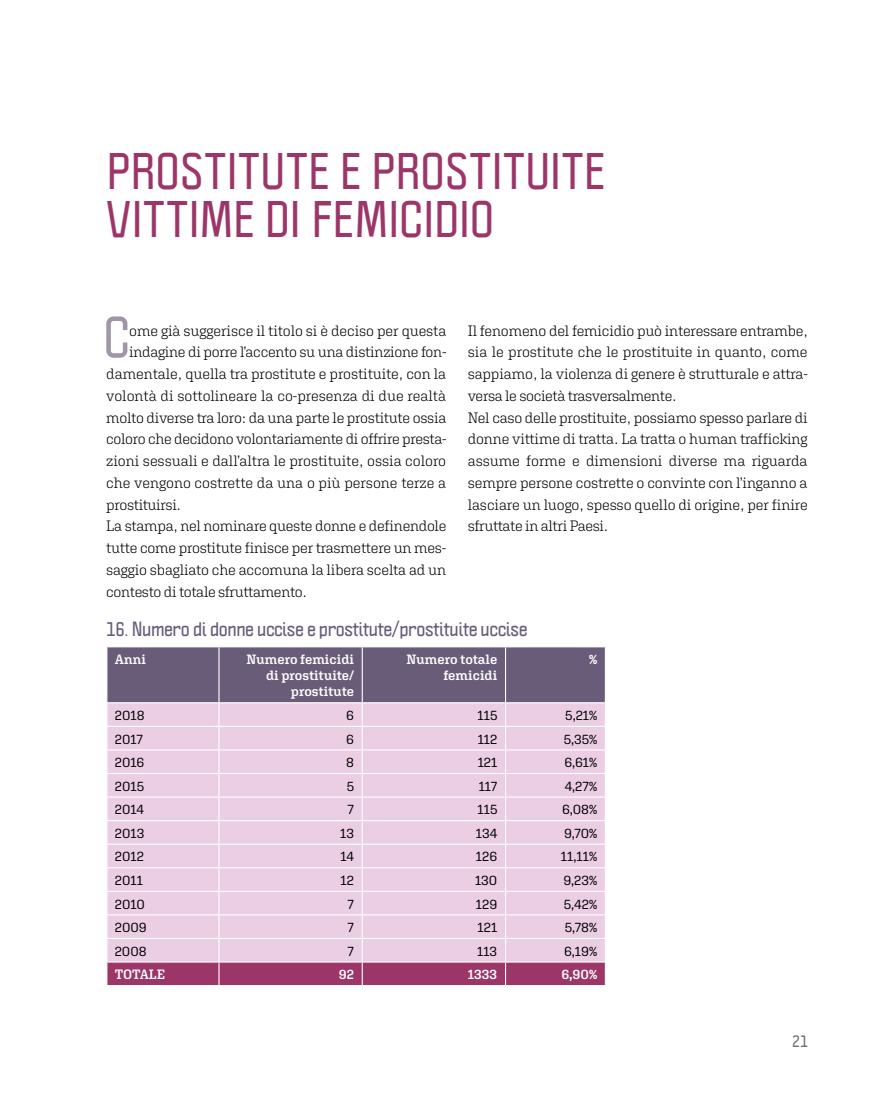
<style>
.page{position:relative;width:893px;height:1106px;background:#fff}
.page>*{position:absolute;margin:0;border:0;box-sizing:border-box;transform-origin:0 0}
.t1{font:700 50.7px "Politica";color:#a096a9}
.t2{font:700 45px/48px "Politica";letter-spacing:.015em;color:#9c3669}
.t3{font:700 18px "Politica";letter-spacing:-.02em;color:#695c79}
.t4{font:300 15px/21.8px "Aglet Slab";letter-spacing:-.015em;color:#000}
.t5{font:700 15px "Politica";color:#706f6f}
.t6{font:13.5px "Aglet Slab";color:#000}
.t7{font:600 13.5px/16.2px "Aglet Slab";color:#fff;text-align:right}
</style>
<div class="page">
<svg style="left:106px;top:647px;width:500px;height:338px;background:#d1b4cc"></svg>
<h2 class="t2" style="left:107px;top:145px;width:500px">PROSTITUTE E PROSTITUITE<br>VITTIME DI FEMICIDIO</h2>
<h1 class="t1" style="left:103px;top:299px;width:29px">C</h1>
<p class="t4" style="left:129px;top:319px;width:319px">ome già suggerisce il titolo si è deciso per questa</p>
<p class="t4" style="left:129px;top:341px;width:319px">indagine di porre l’accento su una distinzione fon-</p>
<p class="t4" style="left:106px;top:363px;width:341px">damentale, quella tra prostitute e prostituite, con la</p>
<p class="t4" style="left:106px;top:384px;width:341px">volontà di sottolineare la co-presenza di due realtà</p>
<p class="t4" style="left:106px;top:406px;width:342px">molto diverse tra loro: da una parte le prostitute ossia</p>
<p class="t4" style="left:106px;top:428px;width:342px">coloro che decidono volontariamente di offrire presta-</p>
<p class="t4" style="left:106px;top:450px;width:341px">zioni sessuali e dall’altra le prostituite, ossia coloro</p>
<p class="t4" style="left:106px;top:471px;width:341px">che vengono costrette da una o più persone terze a</p>
<p class="t4" style="left:106px;top:493px;width:76px">prostituirsi.</p>
<p class="t4" style="left:106px;top:515px;width:342px">La stampa, nel nominare queste donne e definendole</p>
<p class="t4" style="left:106px;top:537px;width:341px">tutte come prostitute finisce per trasmettere un mes-</p>
<p class="t4" style="left:106px;top:558px;width:342px">saggio sbagliato che accomuna la libera scelta ad un</p>
<p class="t4" style="left:106px;top:580px;width:202px">contesto di totale sfruttamento.</p>
<p class="t4" style="left:468px;top:319px;width:342px">Il fenomeno del femicidio può interessare entrambe, sia le prostitute che le prostituite in quanto, come sappiamo, la violenza di genere è strutturale e attra&shy;versa le società trasversalmente.<br>Nel caso delle prostituite, possiamo spesso parlare di donne vittime di tratta. La tratta o human trafficking assume forme e dimensioni diverse ma riguarda sempre persone costrette o convinte con l’inganno a lasciare un luogo, spesso quello di origine, per finire sfruttate in altri Paesi.</p>
<p class="t3" style="left:106px;top:615px;width:423px">16. Numero di donne uccise e prostitute/prostituite uccise</p>
<p class="t7" style="left:115px;top:651px;width:33px">Anni</p>
<p class="t7" style="left:246px;top:651px;width:109px">Numero femicidi di prostituite/ prostitute</p>
<p class="t7" style="left:406px;top:651px;width:93px">Numero totale femicidi</p>
<p class="t7" style="left:589px;top:651px;width:10px">%</p>
<p class="t6" style="left:115px;top:707px;width:31px">2018</p>
<p class="t6" style="left:346px;top:707px;width:9px">6</p>
<p class="t6" style="left:477px;top:707px;width:21px">115</p>
<p class="t6" style="left:565px;top:707px;width:33px">5,21%</p>
<p class="t6" style="left:115px;top:731px;width:29px">2017</p>
<p class="t6" style="left:346px;top:731px;width:9px">6</p>
<p class="t6" style="left:478px;top:731px;width:21px">112</p>
<p class="t6" style="left:564px;top:731px;width:35px">5,35%</p>
<p class="t6" style="left:115px;top:754px;width:31px">2016</p>
<p class="t6" style="left:346px;top:754px;width:9px">8</p>
<p class="t6" style="left:478px;top:754px;width:21px">121</p>
<p class="t6" style="left:564px;top:754px;width:34px">6,61%</p>
<p class="t6" style="left:115px;top:778px;width:31px">2015</p>
<p class="t6" style="left:347px;top:778px;width:9px">5</p>
<p class="t6" style="left:479px;top:778px;width:20px">117</p>
<p class="t6" style="left:565px;top:778px;width:34px">4,27%</p>
<p class="t6" style="left:115px;top:801px;width:31px">2014</p>
<p class="t6" style="left:348px;top:801px;width:8px">7</p>
<p class="t6" style="left:477px;top:801px;width:21px">115</p>
<p class="t6" style="left:562px;top:801px;width:37px">6,08%</p>
<p class="t6" style="left:115px;top:825px;width:31px">2013</p>
<p class="t6" style="left:340px;top:825px;width:15px">13</p>
<p class="t6" style="left:476px;top:825px;width:23px">134</p>
<p class="t6" style="left:564px;top:825px;width:35px">9,70%</p>
<p class="t6" style="left:115px;top:848px;width:31px">2012</p>
<p class="t6" style="left:340px;top:848px;width:15px">14</p>
<p class="t6" style="left:476px;top:848px;width:23px">126</p>
<p class="t6" style="left:561px;top:848px;width:38px">11,11%</p>
<p class="t6" style="left:115px;top:872px;width:30px">2011</p>
<p class="t6" style="left:341px;top:872px;width:15px">12</p>
<p class="t6" style="left:475px;top:872px;width:24px">130</p>
<p class="t6" style="left:563px;top:872px;width:35px">9,23%</p>
<p class="t6" style="left:115px;top:895px;width:32px">2010</p>
<p class="t6" style="left:347px;top:895px;width:8px">7</p>
<p class="t6" style="left:476px;top:895px;width:23px">129</p>
<p class="t6" style="left:564px;top:895px;width:35px">5,42%</p>
<p class="t6" style="left:115px;top:919px;width:33px">2009</p>
<p class="t6" style="left:347px;top:919px;width:8px">7</p>
<p class="t6" style="left:478px;top:919px;width:21px">121</p>
<p class="t6" style="left:565px;top:919px;width:34px">5,78%</p>
<p class="t6" style="left:115px;top:943px;width:33px">2008</p>
<p class="t6" style="left:347px;top:943px;width:8px">7</p>
<p class="t6" style="left:477px;top:943px;width:22px">113</p>
<p class="t6" style="left:564px;top:943px;width:35px">6,19%</p>
<p class="t7" style="left:115px;top:966px;width:52px">TOTALE</p>
<p class="t7" style="left:339px;top:966px;width:17px">92</p>
<p class="t7" style="left:468px;top:966px;width:31px">1333</p>
<p class="t7" style="left:561px;top:966px;width:37px">6,90%</p>
<p class="t5" style="left:792px;top:1029px;width:17px">21</p>
</div>
